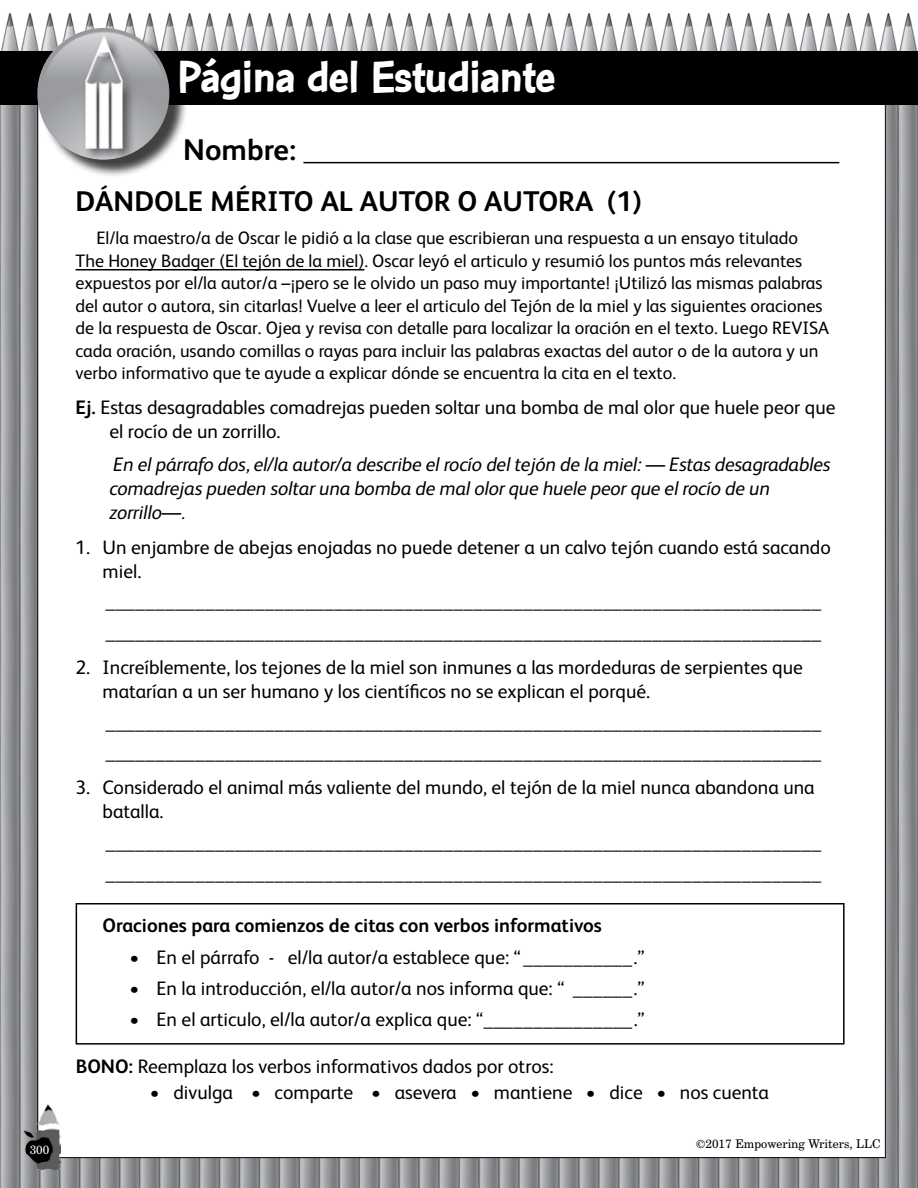
<style>
.page{position:relative;width:918px;height:1188px;background:#fff}
.page>*{position:absolute;margin:0;border:0;box-sizing:border-box;transform-origin:0 0}
.t1{font:700 48px "Con Brush";letter-spacing:-.02em;color:#fff}
.t2{font:700 30px "FS Albert";color:#000}
.t3{font:700 28.5px "FS Albert";color:#000}
.t4{font:19.5px/24px "FS Albert";color:#000}
.t5{font:italic 19.5px/24px "FS Albert";letter-spacing:-.01em;color:#000}
.t6{font:700 19.5px "FS Albert";color:#000}
.t7{font:18px/22.5px "FS Albert";color:#000}
.t8{font:12px "Century Schoolbook BT";color:#000}
.t9{font:12px "Century Schoolbook BT";color:#fff}
.s1{font-weight:700}
</style>
<div class="page">
<img style="left:0;top:13px;width:918px;height:1175px">
<div style="left:38px;top:68px;width:847px;height:1090px;background:#fff"></div>
<div style="left:0;top:51px;width:918px;height:54px;background:#000"></div>
<div style="left:40px;top:30px;width:148px;height:148px;background:#000;opacity:.75"></div>
<img style="left:37px;top:28px;width:132px;height:132px;border-radius:66px">
<img style="left:24px;top:1104px;width:37px;height:66px">
<hr style="left:303px;top:162px;width:536px;height:1px;background:#000">
<hr style="left:76px;top:269px;width:288px;height:1px;background:#000">
<div style="left:76px;top:903px;width:769px;height:142px;border:2px solid #000"></div>
<h1 class="t1" style="left:177px;top:48px;width:380px">Página del Estudiante</h1>
<h2 class="t2" style="left:183px;top:129px;width:114px">Nombre:</h2>
<h3 class="t3" style="left:76px;top:182px;width:568px">DÁNDOLE MÉRITO AL AUTOR O AUTORA (1)</h3>
<p class="t7" style="left:76px;top:226px;width:755px;text-indent:21px">El/la maestro/a de Oscar le pidió a la clase que escribieran una respuesta a un ensayo titulado The Honey Badger (El tejón de la miel). Oscar leyó el articulo y resumió los puntos más relevantes expuestos por el/la autor/a –¡pero se le olvido un paso muy importante! ¡Utilizó las mismas palabras del autor o autora, sin citarlas! Vuelve a leer el articulo del Tejón de la miel y las siguientes oraciones de la respuesta de Oscar. Ojea y revisa con detalle para localizar la oración en el texto. Luego REVISA cada oración, usando comillas o rayas para incluir las palabras exactas del autor o de la autora y un verbo informativo que te ayude a explicar dónde se encuentra la cita en el texto.</p>
<p class="t4" style="left:109px;top:394px;width:728px;text-indent:-34px"><span class="s1">Ej.</span> Estas desagradables comadrejas pueden soltar una bomba de mal olor que huele peor que el rocío de un zorrillo.</p>
<p class="t5" style="left:109px;top:451px;width:723px">En el párrafo dos, el/la autor/a describe el rocío del tejón de la miel: — Estas desagradables comadrejas pueden soltar una bomba de mal olor que huele peor que el rocío de un zorrillo—.</p>
<p class="t4" style="left:103px;top:534px;width:730px;text-indent:-27px">1. Un enjambre de abejas enojadas no puede detener a un calvo tejón cuando está sacando miel.</p>
<p class="t4" style="left:105px;top:585px;width:718px;line-height:30.8px">________________________________________________________________________ ________________________________________________________________________</p>
<p class="t4" style="left:103px;top:654px;width:702px;text-indent:-27px">2. Increíblemente, los tejones de la miel son inmunes a las mordeduras de serpientes que matarían a un ser humano y los científicos no se explican el porqué.</p>
<p class="t4" style="left:105px;top:706px;width:718px;line-height:30.8px">________________________________________________________________________ ________________________________________________________________________</p>
<p class="t4" style="left:103px;top:774px;width:714px;text-indent:-27px">3. Considerado el animal más valiente del mundo, el tejón de la miel nunca abandona una batalla.</p>
<p class="t4" style="left:105px;top:826px;width:718px;line-height:30.8px">________________________________________________________________________ ________________________________________________________________________</p>
<p class="t6" style="left:103px;top:912px;width:501px">Oraciones para comienzos de citas con verbos informativos</p>
<p class="t4" style="left:130px;top:945px;width:517px">• En el párrafo - el/la autor/a establece que: “___________.”</p>
<p class="t4" style="left:130px;top:976px;width:517px">• En la introducción, el/la autor/a nos informa que: “ ______.”</p>
<p class="t4" style="left:130px;top:1007px;width:517px">• En el articulo, el/la autor/a explica que: “_______________.”</p>
<p class="t4" style="left:76px;top:1054px;width:479px"><span class="s1">BONO:</span> Reemplaza los verbos informativos dados por otros:</p>
<p class="t4" style="left:150px;top:1079px;width:620px">• divulga • comparte • asevera • mantiene • dice • nos cuenta</p>
<p class="t9" style="left:30px;top:1142px;width:21px">300</p>
<p class="t8" style="left:696px;top:1136px;width:186px">©2017 Empowering Writers, LLC</p>
</div>
